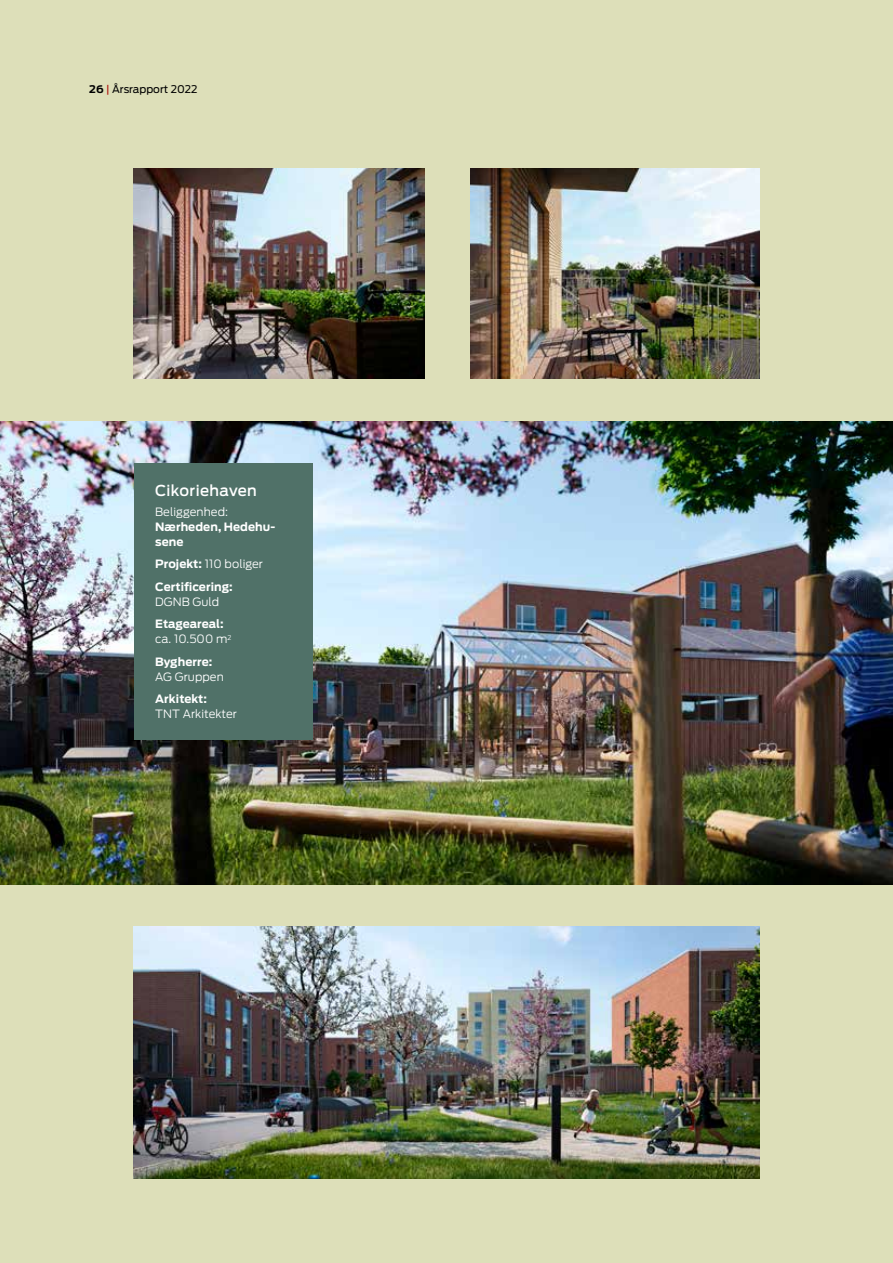
<style>
.page{position:relative;width:893px;height:1263px;background:#dddfb9}
.page>*{position:absolute;margin:0;border:0;box-sizing:border-box;transform-origin:0 0}
.t1{font:500 15px "Antenna";letter-spacing:.025em;color:#fff}
.t2{font:700 11.4px/15px "Antenna";letter-spacing:.005em;color:#fff}
.t3{font:300 11.4px "Antenna";letter-spacing:.005em;color:#fff}
.t4{font:10.5px "Antenna";color:#000}
.s1{font-weight:700}
.s2{color:#ae0e0a}
.s3{font-weight:300}
</style>
<div class="page">
<img style="left:134px;top:168px;width:290px;height:211px">
<img style="left:134px;top:926px;width:625px;height:253px">
<img style="left:471px;top:168px;width:288px;height:211px">
<img style="left:0;top:421px;width:893px;height:463px">
<div style="left:134px;top:463px;width:179px;height:277px;background:#507168"></div>
<p class="t4" style="left:89px;top:82px;width:110px"><span class="s1">26</span> <span class="s2">|</span> Årsrapport 2022</p>
<h1 class="t1" style="left:155px;top:481px;width:103px">Cikoriehaven</h1>
<p class="t3" style="left:155px;top:504px;width:74px">Beliggenhed:</p>
<p class="t2" style="left:155px;top:519px;width:122px">Nærheden, Hedehu&shy;sene</p>
<p class="t2" style="left:155px;top:553px;width:109px;line-height:22.5px">Projekt: <span class="s3">110 boliger<br></span>Certificering:</p>
<p class="t3" style="left:155px;top:594px;width:65px">DGNB Guld</p>
<p class="t2" style="left:155px;top:617px;width:78px">Etageareal: <span class="s3">ca. 10.500 m</span><sup>2</sup></p>
<p class="t2" style="left:155px;top:654px;width:59px">Bygherre:</p>
<p class="t3" style="left:155px;top:669px;width:70px">AG Gruppen</p>
<p class="t2" style="left:155px;top:692px;width:53px">Arkitekt:</p>
<p class="t3" style="left:155px;top:707px;width:83px">TNT Arkitekter</p>
</div>
